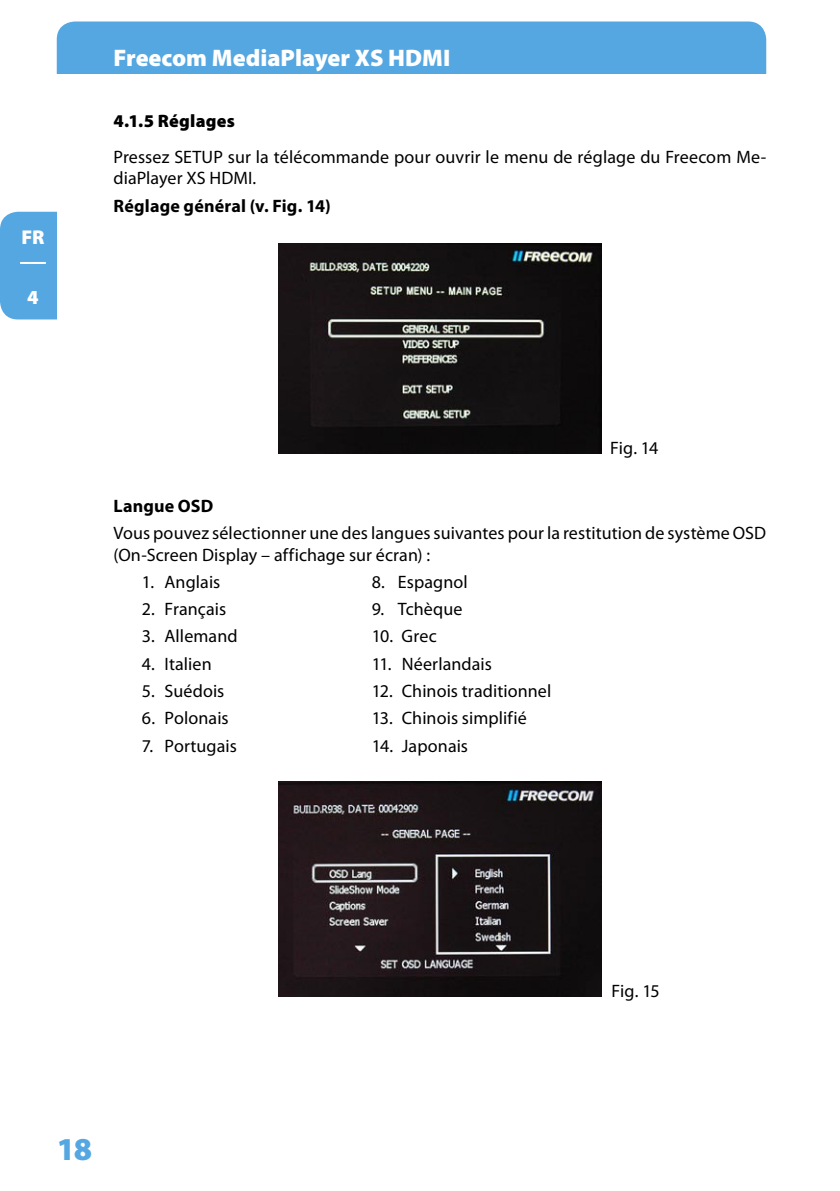
<style>
.page{position:relative;width:840px;height:1191px;background:#fff}
.page>*{position:absolute;margin:0;border:0;box-sizing:border-box;transform-origin:0 0}
.t1{font:900 32px "Myriad Pro";color:#55a7e2}
.t2{font:900 24px "Myriad Pro";color:#fff}
.t3{font:900 20px "Myriad Pro";color:#fff}
.t4{font:18px/21.6px "Myriad Pro";letter-spacing:.005em;color:#000}
.t5{font:700 18px "Myriad Pro";letter-spacing:.01em;color:#000}
.t6{font:900 18px "Myriad Pro";letter-spacing:.015em;color:#000}
</style>
<div class="page">
<div style="left:57px;top:22px;width:708px;height:52px;background:#55a7e2"></div>
<div style="left:0;top:212px;width:57px;height:107px;background:#55a7e2"></div>
<hr style="left:20px;top:262px;width:26px;height:2px;background:#fff">
<img style="left:278px;top:244px;width:323px;height:210px">
<img style="left:278px;top:781px;width:323px;height:215px">
<p class="t3" style="left:21px;top:224px;width:25px">FR</p>
<p class="t3" style="left:27px;top:284px;width:13px">4</p>
<h2 class="t2" style="left:113px;top:42px;width:338px">Freecom MediaPlayer XS HDMI</h2>
<p class="t6" style="left:113px;top:109px;width:123px">4.1.5 Réglages</p>
<p class="t4" style="left:113px;top:146px;width:653px">Pressez SETUP sur la télécommande pour ouvrir le menu de réglage du Freecom Me&shy;diaPlayer XS HDMI.</p>
<p class="t5" style="left:113px;top:194px;width:218px">Réglage général (v. Fig. 14)</p>
<p class="t4" style="left:609px;top:437px;width:50px">Fig. 14</p>
<p class="t5" style="left:113px;top:494px;width:101px">Langue OSD</p>
<p class="t4" style="left:113px;top:522px;width:653px">Vous pouvez sélectionner une des langues suivantes pour la restitution de système OSD (On-Screen Display – affichage sur écran) :</p>
<p class="t4" style="left:142px;top:571px;width:80px">1. Anglais</p>
<p class="t4" style="left:371px;top:571px;width:97px">8. Espagnol</p>
<p class="t4" style="left:142px;top:598px;width:86px">2. Français</p>
<p class="t4" style="left:371px;top:598px;width:92px">9. Tchèque</p>
<p class="t4" style="left:142px;top:625px;width:97px">3. Allemand</p>
<p class="t4" style="left:371px;top:625px;width:66px">10. Grec</p>
<p class="t4" style="left:142px;top:652px;width:71px">4. Italien</p>
<p class="t4" style="left:371px;top:652px;width:121px">11. Néerlandais</p>
<p class="t4" style="left:142px;top:680px;width:84px">5. Suédois</p>
<p class="t4" style="left:371px;top:680px;width:181px">12. Chinois traditionnel</p>
<p class="t4" style="left:142px;top:707px;width:88px">6. Polonais</p>
<p class="t4" style="left:371px;top:707px;width:156px">13. Chinois simplifié</p>
<p class="t4" style="left:142px;top:734px;width:96px">7. Portugais</p>
<p class="t4" style="left:371px;top:734px;width:98px">14. Japonais</p>
<h1 class="t1" style="left:57px;top:1127px;width:37px">18</h1>
<p class="t4" style="left:611px;top:980px;width:50px">Fig. 15</p>
</div>
